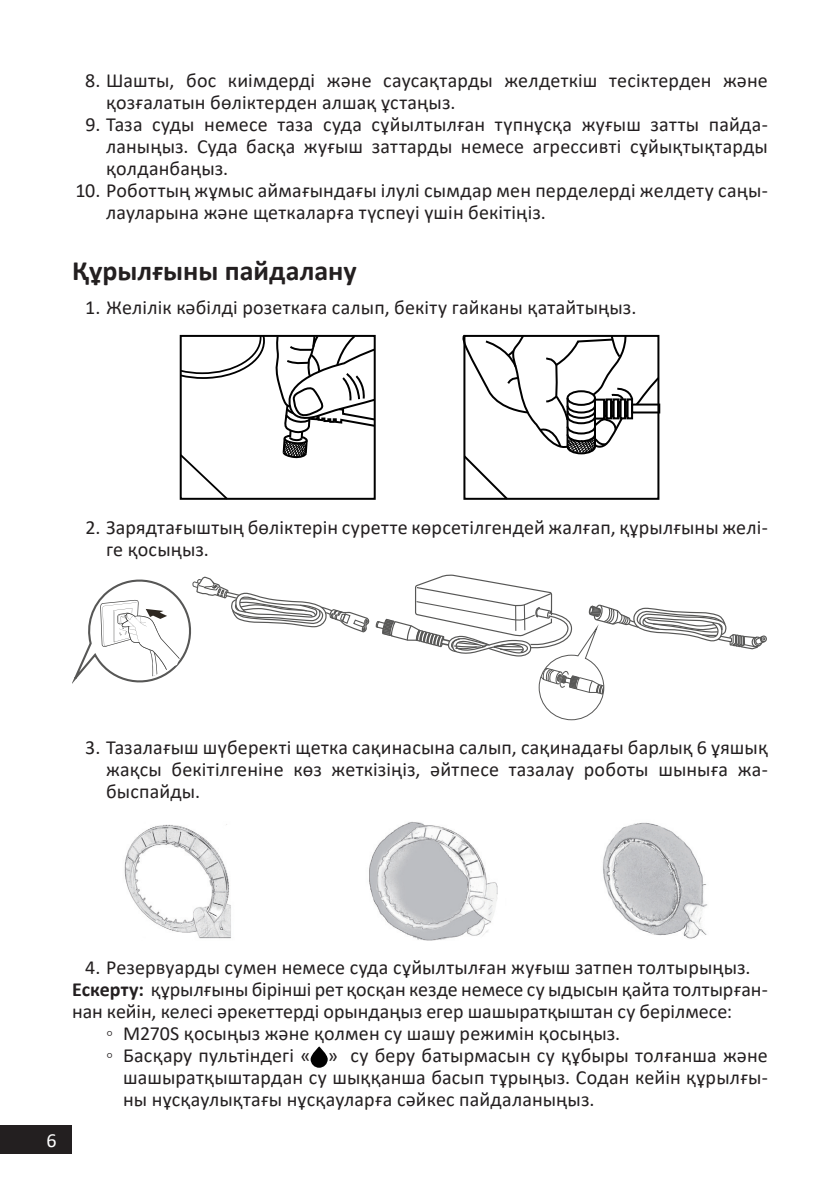
<style>
.page{position:relative;width:840px;height:1191px;background:#fff}
.page>*{position:absolute;margin:0;border:0;box-sizing:border-box;transform-origin:0 0}
.Заголовок_14{font:700 28px "Calibri";color:#231f20}
.t1{font:20px/22px "Calibri";letter-spacing:.005em;color:#231f20}
.t2{font:20px "Calibri";color:#fff}
.s1{font-weight:700}
</style>
<div class="page">
<div style="left:0;top:1125px;width:72px;height:29px;background:#231f20"></div>
<svg style="left:310px;top:1046px;width:17px;height:21px"></svg>
<svg style="left:274px;top:334px;width:102px;height:124px"></svg>
<div style="left:180px;top:335px;width:195px;height:165px;border:2px solid #000"></div>
<svg style="left:179px;top:452px;width:50px;height:48px"></svg>
<svg style="left:179px;top:334px;width:87px;height:46px"></svg>
<svg style="left:462px;top:334px;width:198px;height:166px"></svg>
<div style="left:760px;top:635px;width:6px;height:7px;border:1px solid #575756;border-radius:50%"></div>
<svg style="left:72px;top:574px;width:693px;height:146px"></svg>
<img style="left:124px;top:824px;width:107px;height:115px">
<img style="left:369px;top:822px;width:129px;height:119px">
<img style="left:603px;top:822px;width:105px;height:117px">
<p class="t1" style="left:106px;top:69px;width:663px;text-indent:-21px">8. Шашты, бос киімдерді және саусақтарды желдеткіш тесіктерден және қозғалатын бөліктерден алшақ ұстаңыз.</p>
<p class="t1" style="left:106px;top:113px;width:663px;text-align:justify;text-indent:-20px">9. Таза суды немесе таза суда сұйылтылған түпнұсқа жуғыш затты пайда&shy;ланыңыз. Суда басқа жуғыш заттарды немесе агрессивті сұйықтықтарды қолданбаңыз.</p>
<p class="t1" style="left:106px;top:179px;width:663px;text-indent:-31px">10. Роботтың жұмыс аймағындағы ілулі сымдар мен перделерді желдету саңы&shy;лауларына және щеткаларға түспеуі үшін бекітіңіз.</p>
<p class="Заголовок_14" style="left:72px;top:251px;width:286px">Құрылғыны пайдалану</p>
<p class="t1" style="left:85px;top:296px;width:552px">1. Желілік кәбілді розеткаға салып, бекіту гайканы қатайтыңыз.</p>
<p class="t1" style="left:106px;top:516px;width:663px;text-indent:-21px">2. Зарядтағыштың бөліктерін суретте көрсетілгендей жалғап, құрылғыны желі&shy;ге қосыңыз.</p>
<p class="t1" style="left:106px;top:736px;width:663px;text-align:justify;text-indent:-21px">3. Тазалағыш шүберекті щетка сақинасына салып, сақинадағы барлық 6 ұяшық жақсы бекітілгеніне көз жеткізіңіз, әйтпесе тазалау роботы шыныға жа&shy;быспайды.</p>
<p class="t2" style="left:47px;top:1127px;width:12px">6</p>
<p class="t1" style="left:85px;top:956px;width:666px">4. Резервуарды сумен немесе суда сұйылтылған жуғыш затпен толтырыңыз.</p>
<p class="t1" style="left:72px;top:978px;width:697px"><span class="s1">Ескерту:</span> құрылғыны бірінші рет қосқан кезде немесе су ыдысын қайта толтырған&shy;нан кейін, келесі әрекеттерді орындаңыз егер шашыратқыштан су берілмесе:</p>
<p class="t1" style="left:106px;top:1022px;width:515px">◦ M270S қосыңыз және қолмен су шашу режимін қосыңыз.</p>
<p class="t1" style="left:123px;top:1044px;width:646px;text-align:justify;text-indent:-17px">◦ Басқару пультіндегі « » су беру батырмасын су құбыры толғанша және шашыратқыштардан су шыққанша басып тұрыңыз. Содан кейін құрылғы&shy;ны нұсқаулықтағы нұсқауларға сәйкес пайдаланыңыз.</p>
</div>
